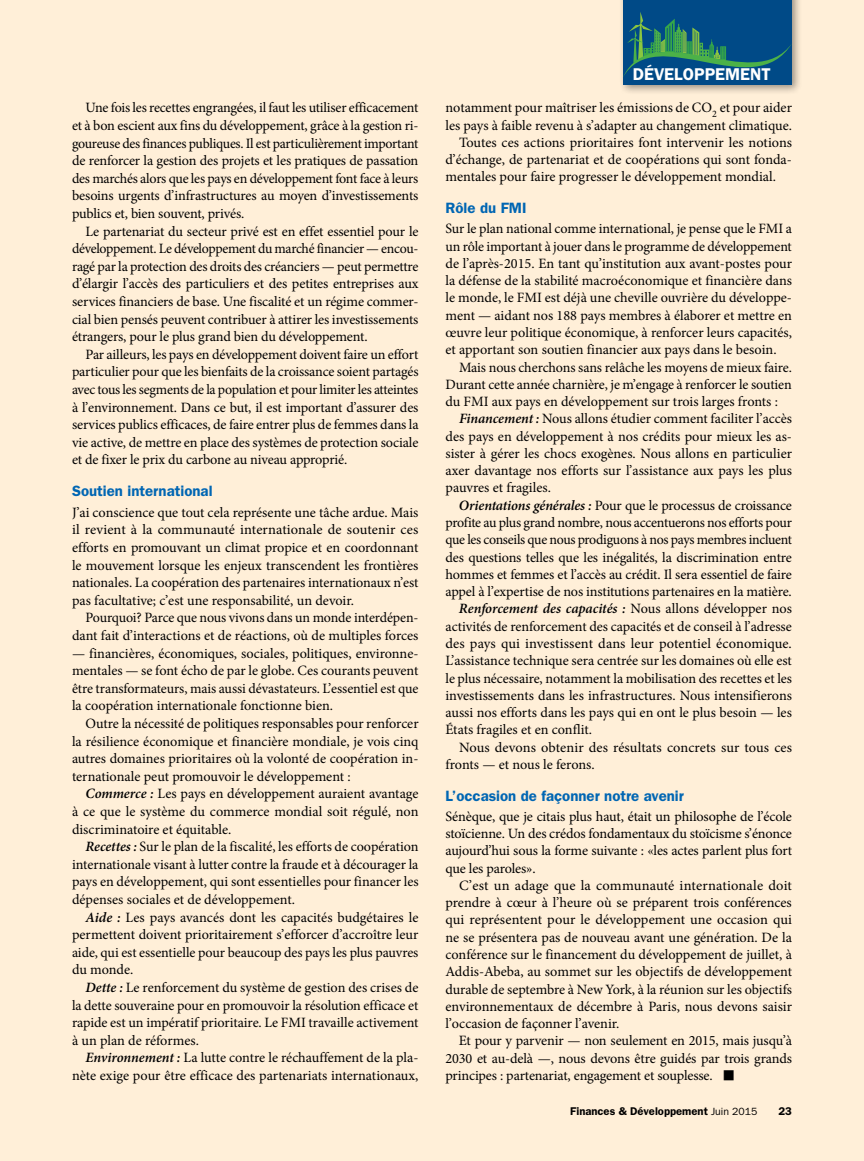
<style>
.page{position:relative;width:864px;height:1161px;background:#ffefd8}
.page>*{position:absolute;margin:0;border:0;box-sizing:border-box;transform-origin:0 0}
.t1{font:34.5px "Minion Pro";color:#000}
.t2{font:600 17.1px "ITC Franklin Gothic Std";color:#fff}
.t3{font:600 15px "ITC Franklin Gothic Std";color:#0066b3}
.t4{font:14.25px/17.5px "Minion Pro";letter-spacing:-.005em;color:#000;text-align:justify}
.t5{font:italic 600 14.25px "Minion Pro";letter-spacing:-.005em;color:#000}
.t6{font:600 11.25px "ITC Franklin Gothic Std";color:#000}
.s1{font-weight:600;font-style:italic}
.s2{font-weight:400;font-style:normal}
.s3{font-weight:400;font-size:10.5px}
</style>
<div class="page">
<div style="left:618px;top:0;width:184px;height:96px;background:#000;opacity:.4"></div>
<div style="left:623px;top:0;width:169px;height:85px;background:#004a87"></div>
<svg style="left:623px;top:12px;width:169px;height:84px"></svg>
<p class="t4" style="left:72px;top:99px;width:348px;text-indent:14px">Une fois les recettes engrangées, il faut les utiliser efficacement et à bon escient aux fins du développement, grâce à la gestion ri&shy;goureuse des finances publiques. Il est particulièrement important de renforcer la gestion des projets et les pratiques de passation des marchés alors que les pays en développement font face à leurs besoins urgents d’infrastructures au moyen d’investissements publics et, bien souvent, privés.</p>
<p class="t4" style="left:72px;top:222px;width:348px;text-indent:13px">Le partenariat du secteur privé est en effet essentiel pour le développement. Le développement du marché financier — encou&shy;ragé par la protection des droits des créanciers — peut permettre d’élargir l’accès des particuliers et des petites entreprises aux services financiers de base. Une fiscalité et un régime commer&shy;cial bien pensés peuvent contribuer à attirer les investissements étrangers, pour le plus grand bien du développement.</p>
<p class="t4" style="left:72px;top:346px;width:348px;text-indent:14px">Par ailleurs, les pays en développement doivent faire un effort particulier pour que les bienfaits de la croissance soient partagés avec tous les segments de la population et pour limiter les atteintes à l’environnement. Dans ce but, il est important d’assurer des services publics efficaces, de faire entrer plus de femmes dans la vie active, de mettre en place des systèmes de protection sociale et de fixer le prix du carbone au niveau approprié.</p>
<p class="t3" style="left:72px;top:482px;width:142px">Soutien international</p>
<p class="t4" style="left:72px;top:504px;width:348px">J’ai conscience que tout cela représente une tâche ardue. Mais il revient à la communauté internationale de soutenir ces efforts en promouvant un climat propice et en coordonnant le mouvement lorsque les enjeux transcendent les frontières nationales. La coopération des partenaires internationaux n’est pas facultative; c’est une responsabilité, un devoir.</p>
<p class="t4" style="left:72px;top:609px;width:348px;text-align:right">Pourquoi? Parce que nous vivons dans un monde interdépen&shy;dant fait d’interactions et de réactions, où de multiples forces</p>
<p class="t4" style="left:72px;top:644px;width:348px">— financières, économiques, sociales, politiques, environne&shy;mentales — se font écho de par le globe. Ces courants peuvent être transformateurs, mais aussi dévastateurs. L’essentiel est que la coopération internationale fonctionne bien.</p>
<p class="t4" style="left:72px;top:715px;width:348px;text-indent:14px">Outre la nécessité de politiques responsables pour renforcer la résilience économique et financière mondiale, je vois cinq autres domaines prioritaires où la volonté de coopération in&shy;ternationale peut promouvoir le développement :</p>
<p class="t4" style="left:72px;top:785px;width:348px;text-indent:13px"><span class="s1">Commerce :</span> Les pays en développement auraient avantage à ce que le système du commerce mondial soit régulé, non discriminatoire et équitable.</p>
<p class="t4" style="left:72px;top:838px;width:348px;text-indent:14px"><span class="s1">Recettes :</span> Sur le plan de la fiscalité, les efforts de coopération internationale visant à lutter contre la fraude et à décourager la pays en développement, qui sont essentielles pour financer les dépenses sociales et de développement.</p>
<p class="t4" style="left:72px;top:908px;width:348px;text-indent:14px"><span class="s1">Aide :</span> Les pays avancés dont les capacités budgétaires le permettent doivent prioritairement s’efforcer d’accroître leur aide, qui est essentielle pour beaucoup des pays les plus pauvres du monde.</p>
<p class="t4" style="left:72px;top:979px;width:348px;text-indent:13px"><span class="s1">Dette :</span> Le renforcement du système de gestion des crises de la dette souveraine pour en promouvoir la résolution efficace et rapide est un impératif prioritaire. Le FMI travaille activement à un plan de réformes.</p>
<p class="t4" style="left:72px;top:1049px;width:348px;text-align:right"><span class="s1">Environnement :</span> La lutte contre le réchauffement de la pla&shy;nète exige pour être efficace des partenariats internationaux,</p>
<p class="t2" style="left:633px;top:64px;width:139px">DÉVELOPPEMENT</p>
<p class="t4" style="left:446px;top:99px;width:348px">notamment pour maîtriser les émissions de CO<sub>2</sub> et pour aider</p>
<p class="t4" style="left:446px;top:116px;width:348px">les pays à faible revenu à s’adapter au changement climatique.</p>
<p class="t4" style="left:459px;top:134px;width:335px">Toutes ces actions prioritaires font intervenir les notions</p>
<p class="t4" style="left:446px;top:151px;width:348px">d’échange, de partenariat et de coopérations qui sont fonda-</p>
<p class="t4" style="left:446px;top:168px;width:332px">mentales pour faire progresser le développement mondial.</p>
<p class="t3" style="left:446px;top:199px;width:82px">Rôle du FMI</p>
<p class="t4" style="left:446px;top:220px;width:348px">Sur le plan national comme international, je pense que le FMI a un rôle important à jouer dans le programme de développement de l’après-2015. En tant qu’institution aux avant-postes pour la défense de la stabilité macroéconomique et financière dans le monde, le FMI est déjà une cheville ouvrière du développe&shy;ment — aidant nos 188 pays membres à élaborer et mettre en œuvre leur politique économique, à renforcer leurs capacités, et apportant son soutien financier aux pays dans le besoin.</p>
<p class="t4" style="left:459px;top:358px;width:335px">Mais nous cherchons sans relâche les moyens de mieux faire.</p>
<p class="t4" style="left:446px;top:376px;width:348px">Durant cette année charnière, je m’engage à renforcer le soutien</p>
<p class="t4" style="left:446px;top:393px;width:334px">du FMI aux pays en développement sur trois larges fronts :</p>
<p class="t4" style="left:459px;top:410px;width:335px"><span class="s1">Financement :</span> Nous allons étudier comment faciliter l’accès</p>
<p class="t4" style="left:446px;top:427px;width:348px">des pays en développement à nos crédits pour mieux les as-</p>
<p class="t4" style="left:446px;top:445px;width:348px">sister à gérer les chocs exogènes. Nous allons en particulier</p>
<p class="t4" style="left:446px;top:462px;width:348px">axer davantage nos efforts sur l’assistance aux pays les plus</p>
<p class="t4" style="left:446px;top:479px;width:107px">pauvres et fragiles.</p>
<p class="t4" style="left:459px;top:497px;width:335px"><span class="s1">Orientations générales :</span> Pour que le processus de croissance</p>
<p class="t4" style="left:446px;top:514px;width:348px">profite au plus grand nombre, nous accentuerons nos efforts pour</p>
<p class="t4" style="left:446px;top:531px;width:348px">que les conseils que nous prodiguons à nos pays membres incluent</p>
<p class="t4" style="left:446px;top:548px;width:348px">des questions telles que les inégalités, la discrimination entre</p>
<p class="t4" style="left:446px;top:566px;width:348px">hommes et femmes et l’accès au crédit. Il sera essentiel de faire</p>
<p class="t4" style="left:446px;top:583px;width:348px">appel à l’expertise de nos institutions partenaires en la matière.</p>
<p class="t5" style="left:459px;top:599px;width:335px">Renforcement des capacités : <span class="s2">Nous allons développer nos</span></p>
<p class="t4" style="left:446px;top:617px;width:348px">activités de renforcement des capacités et de conseil à l’adresse</p>
<p class="t4" style="left:446px;top:635px;width:348px">des pays qui investissent dans leur potentiel économique.</p>
<p class="t4" style="left:446px;top:652px;width:348px">L’assistance technique sera centrée sur les domaines où elle est</p>
<p class="t4" style="left:446px;top:669px;width:348px">le plus nécessaire, notamment la mobilisation des recettes et les</p>
<p class="t4" style="left:446px;top:687px;width:348px">investissements dans les infrastructures. Nous intensifierons</p>
<p class="t4" style="left:446px;top:704px;width:348px">aussi nos efforts dans les pays qui en ont le plus besoin — les</p>
<p class="t4" style="left:446px;top:721px;width:148px">États fragiles et en conflit.</p>
<p class="t4" style="left:459px;top:738px;width:335px">Nous devons obtenir des résultats concrets sur tous ces</p>
<p class="t4" style="left:446px;top:756px;width:151px">fronts — et nous le ferons.</p>
<p class="t3" style="left:446px;top:787px;width:240px">L’occasion de façonner notre avenir</p>
<p class="t4" style="left:446px;top:808px;width:348px">Sénèque, que je citais plus haut, était un philosophe de l’école stoïcienne. Un des crédos fondamentaux du stoïcisme s’énonce aujourd’hui sous la forme suivante : «les actes parlent plus fort que les paroles».</p>
<p class="t4" style="left:446px;top:877px;width:348px;text-indent:14px">C’est un adage que la communauté internationale doit prendre à cœur à l’heure où se préparent trois conférences qui représentent pour le développement une occasion qui ne se présentera pas de nouveau avant une génération. De la conférence sur le financement du développement de juillet, à Addis-Abeba, au sommet sur les objectifs de développement durable de septembre à New York, à la réunion sur les objectifs environnementaux de décembre à Paris, nous devons saisir l’occasion de façonner l’avenir.</p>
<p class="t4" style="left:446px;top:1032px;width:348px;text-indent:13px">Et pour y parvenir — non seulement en 2015, mais jusqu’à 2030 et au-delà —, nous devons être guidés par trois grands principes : partenariat, engagement et souplesse.</p>
<h1 class="t1" style="left:722px;top:1050px;width:16px">■</h1>
<p class="t6" style="left:570px;top:1104px;width:189px">Finances &amp; Développement <span class="s3">Juin 2015</span></p>
<p class="t6" style="left:779px;top:1104px;width:15px">23</p>
</div>
